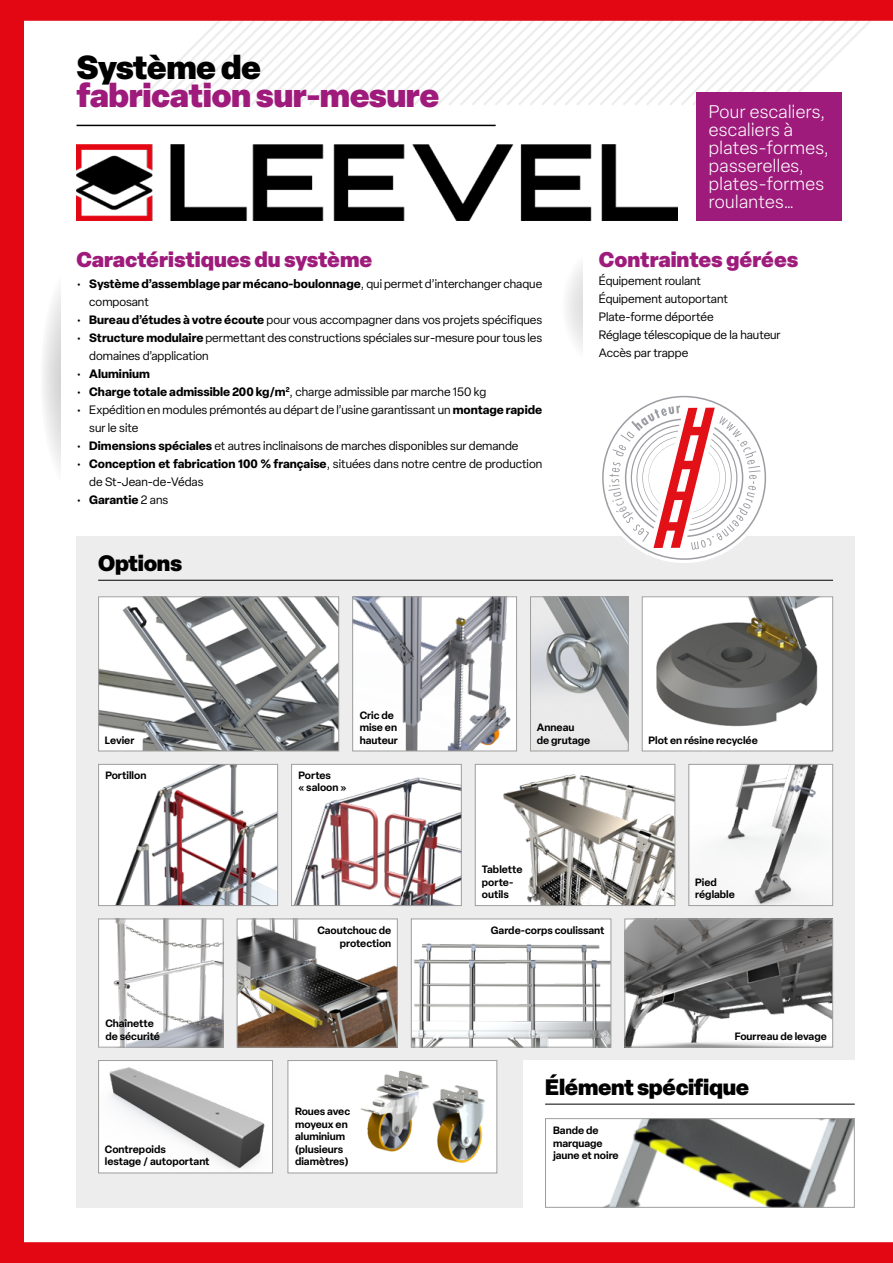
<style>
.page{position:relative;width:893px;height:1263px;background:#fff}
.page>*{position:absolute;margin:0;border:0;box-sizing:border-box;transform-origin:0 0}
.t1{font:900 32.85px "Elza";letter-spacing:-.015em;color:#9e1b7b}
.t2{font:900 32.85px "Elza";letter-spacing:-.025em;color:#000}
.t3{font:900 22.05px "Elza";letter-spacing:-.015em;color:#000}
.t4{font:900 21px "Elza";color:#9e1b7b}
.t5{font:300 18px/18px "Elza";letter-spacing:.025em;color:#fff}
.t6{font:12px/18px "Elza";color:#000}
.t7{font:700 12px "Elza";color:#000}
.t8{font:600 10.5px/12.6px "Elza";color:#000}
.s1{font-weight:700}
.s2{font-weight:400}
</style>
<div class="page">
<svg style="left:135px;top:21px;width:736px;height:84px"></svg>
<svg style="left:562px;top:249px;width:68px;height:116px;fill:#f2f2f2"></svg>
<div style="left:583px;top:244px;width:55px;height:126px;background:#fff"></div>
<svg style="left:40px;top:263px;width:68px;height:231px"></svg>
<div style="left:62px;top:254px;width:55px;height:250px;background:#fff"></div>
<div style="left:77px;top:536px;width:778px;height:672px;background:#ededed"></div>
<div style="left:524px;top:1060px;width:369px;height:203px;background:#fff"></div>
<div style="left:696px;top:92px;width:146px;height:129px;background:#9e1b7b"></div>
<hr style="left:77px;top:125px;width:419px;height:1px;background:#000">
<img style="left:77px;top:144px;width:600px;height:77px">
<img style="left:644px;top:598px;width:187px;height:151px">
<div style="left:642px;top:596px;width:191px;height:155px;border:1px solid #9d9d9c"></div>
<img style="left:532px;top:598px;width:95px;height:143px">
<div style="left:530px;top:596px;width:99px;height:155px;border:1px solid #9d9d9c"></div>
<div style="left:288px;top:1060px;width:209px;height:113px;background:#fff"></div>
<img style="left:360px;top:1070px;width:126px;height:93px">
<div style="left:288px;top:1060px;width:209px;height:113px;border:1px solid #9d9d9c"></div>
<img style="left:605px;top:1120px;width:248px;height:86px">
<div style="left:545px;top:1118px;width:310px;height:90px;border:1px solid #9d9d9c"></div>
<img style="left:354px;top:598px;width:161px;height:151px">
<div style="left:352px;top:596px;width:165px;height:155px;border:1px solid #9d9d9c"></div>
<img style="left:100px;top:598px;width:237px;height:151px">
<div style="left:98px;top:596px;width:241px;height:155px;border:1px solid #9d9d9c"></div>
<img style="left:100px;top:766px;width:176px;height:138px">
<div style="left:98px;top:764px;width:180px;height:142px;border:1px solid #9d9d9c"></div>
<img style="left:293px;top:766px;width:167px;height:138px">
<div style="left:291px;top:764px;width:171px;height:142px;border:1px solid #9d9d9c"></div>
<img style="left:100px;top:1062px;width:171px;height:109px">
<div style="left:98px;top:1060px;width:175px;height:113px;border:1px solid #9d9d9c"></div>
<hr style="left:98px;top:580px;width:735px;height:1px;background:#000">
<hr style="left:545px;top:1104px;width:310px;height:1px;background:#000">
<svg style="left:602px;top:396px;width:164px;height:164px"></svg>
<img style="left:477px;top:766px;width:196px;height:138px">
<div style="left:475px;top:764px;width:200px;height:142px;border:1px solid #9d9d9c"></div>
<img style="left:690px;top:766px;width:141px;height:138px">
<div style="left:688px;top:764px;width:145px;height:142px;border:1px solid #9d9d9c"></div>
<img style="left:100px;top:920px;width:122px;height:125px">
<div style="left:98px;top:918px;width:126px;height:129px;border:1px solid #9d9d9c"></div>
<img style="left:239px;top:920px;width:157px;height:125px">
<div style="left:237px;top:918px;width:161px;height:129px;border:1px solid #9d9d9c"></div>
<div style="left:411px;top:919px;width:200px;height:128px;background:#fff"></div>
<img style="left:413px;top:943px;width:196px;height:102px">
<div style="left:411px;top:918px;width:200px;height:129px;border:1px solid #9d9d9c"></div>
<img style="left:626px;top:920px;width:205px;height:125px">
<div style="left:624px;top:918px;width:209px;height:129px;border:1px solid #9d9d9c"></div>
<div style="left:0;top:0;width:24px;height:1263px;background:#e30613"></div>
<div style="left:24px;top:0;width:869px;height:21px;background:#e30613"></div>
<div style="left:24px;top:1242px;width:869px;height:21px;background:#e30613"></div>
<h1 class="t2" style="left:77px;top:43px;width:186px">Système de</h1>
<h1 class="t1" style="left:77px;top:71px;width:364px">fabrication sur-mesure</h1>
<h3 class="t4" style="left:77px;top:244px;width:297px">Caractéristiques du système</h3>
<p class="t6" style="left:89px;top:275px;width:454px;text-indent:-13px">• <span class="s1">Système d’assemblage par mécano-boulonnage</span>, qui permet d’interchanger chaque composant</p>
<p class="t6" style="left:77px;top:311px;width:467px">• <span class="s1">Bureau d’études à votre écoute</span> pour vous accompagner dans vos projets spécifiques</p>
<p class="t6" style="left:89px;top:329px;width:454px;text-indent:-13px">• <span class="s1">Structure modulaire</span> permettant des constructions spéciales sur-mesure pour tous les domaines d’application</p>
<p class="t7" style="left:77px;top:365px;width:75px"><span class="s2">•</span> Aluminium</p>
<p class="t6" style="left:77px;top:383px;width:411px">• <span class="s1">Charge totale admissible 200 kg/m</span><sup>2</sup>, charge admissible par marche 150 kg</p>
<p class="t6" style="left:89px;top:401px;width:454px;text-indent:-13px">• Expédition en modules prémontés au départ de l’usine garantissant un <span class="s1">montage rapide </span>sur le site</p>
<p class="t6" style="left:77px;top:437px;width:443px">• <span class="s1">Dimensions spéciales</span> et autres inclinaisons de marches disponibles sur demande</p>
<p class="t6" style="left:89px;top:455px;width:454px;text-indent:-13px">• <span class="s1">Conception et fabrication 100 % française</span>, situées dans notre centre de production de St-Jean-de-Védas</p>
<p class="t7" style="left:77px;top:491px;width:93px"><span class="s2">•</span> Garantie <span class="s2">2 ans</span></p>
<h2 class="t3" style="left:98px;top:547px;width:86px">Options</h2>
<h3 class="t5" style="left:709px;top:102px;width:121px">Pour escaliers, escaliers à plates-formes, passerelles, plates-formes roulantes…</h3>
<h3 class="t4" style="left:599px;top:244px;width:201px">Contraintes gérées</h3>
<p class="t6" style="left:599px;top:272px;width:183px">Équipement roulant<br>Équipement autoportant<br>Plate-forme déportée<br>Réglage télescopique de la hauteur<br>Accès par trappe</p>
<p class="t8" style="left:360px;top:708px;width:40px">Cric de mise en hauteur</p>
<p class="t8" style="left:537px;top:721px;width:55px">Anneau<br>de grutage</p>
<p class="t8" style="left:105px;top:733px;width:31px">Levier</p>
<p class="t8" style="left:648px;top:733px;width:111px">Plot en résine recyclée</p>
<p class="t8" style="left:105px;top:768px;width:43px">Portillon</p>
<p class="t8" style="left:298px;top:768px;width:49px">Portes<br>« saloon »</p>
<p class="t8" style="left:482px;top:863px;width:42px">Tablette porte&shy;outils</p>
<p class="t8" style="left:105px;top:1017px;width:56px">Chaînette de sécurité</p>
<p class="t8" style="left:317px;top:924px;width:75px;text-align:right">Caoutchouc de protection</p>
<p class="t8" style="left:491px;top:924px;width:115px">Garde-corps coulissant</p>
<p class="t8" style="left:695px;top:875px;width:41px">Pied réglable</p>
<p class="t8" style="left:735px;top:1030px;width:94px">Fourreau de levage</p>
<p class="t8" style="left:105px;top:1142px;width:106px">Contrepoids<br>lestage / autoportant</p>
<p class="t8" style="left:295px;top:1105px;width:57px">Roues avec moyeux en aluminium (plusieurs diamètres)</p>
<h2 class="t3" style="left:545px;top:1071px;width:206px">Élément spécifique</h2>
<p class="t8" style="left:553px;top:1124px;width:67px">Bande de marquage jaune et noire</p>
</div>
